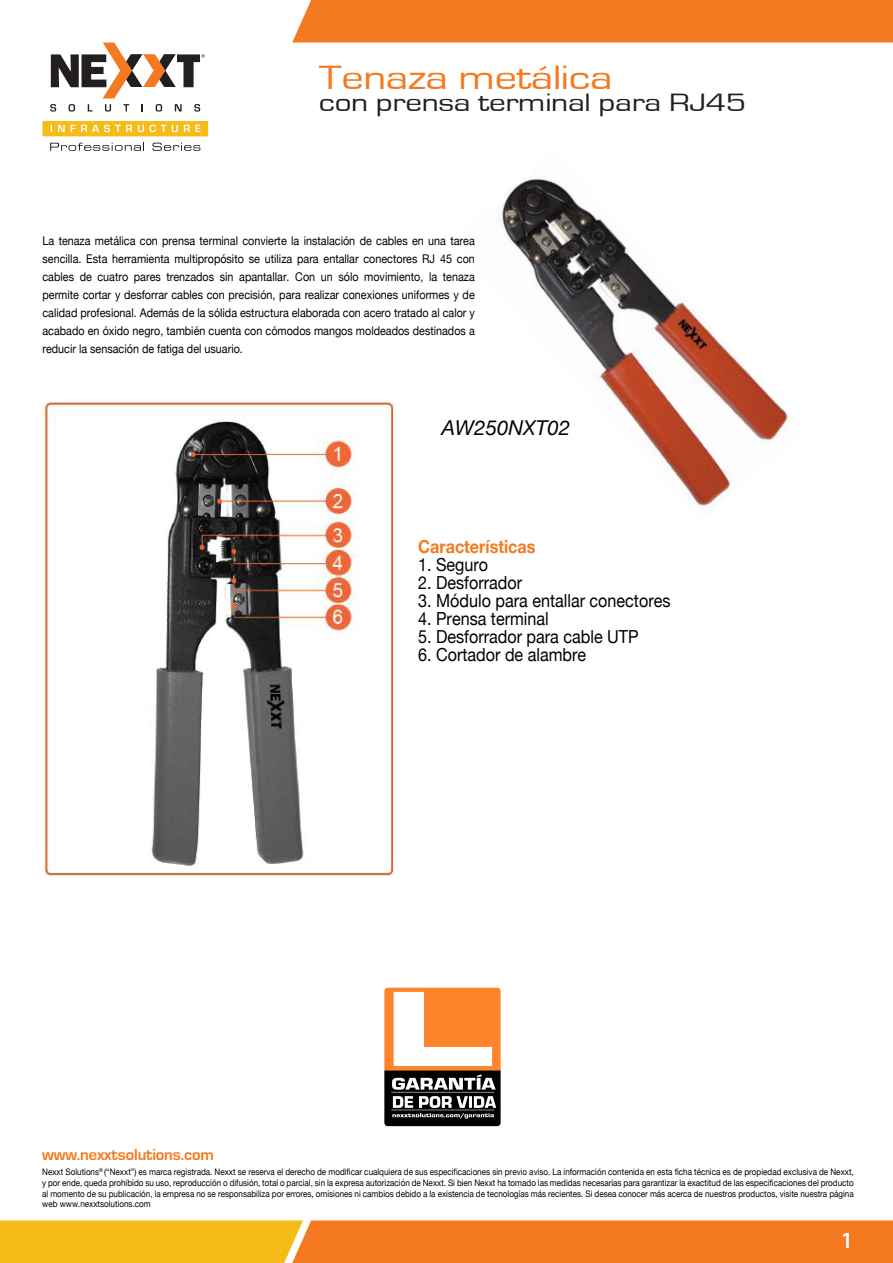
<style>
.page{position:relative;width:893px;height:1263px;background:#fff}
.page>*{position:absolute;margin:0;border:0;box-sizing:border-box;transform-origin:0 0}
.t1{font:34.65px "Eurostile T";letter-spacing:-.01em;color:#f47920;scale:1.29 1}
.t2{font:25.8px "Eurostile T";letter-spacing:-.01em;color:#231f20;scale:1.29 1}
.t3{font:600 23.25px "Myriad Pro";color:#fff}
.t4{font:italic 20.55px "Helvetica Neue";color:#000}
.t5{font:18px "Helvetica Neue";color:#000;scale:.9 1}
.t6{font:700 18px "Helvetica Neue";color:#f47920;scale:.9 1}
.t7{font:700 16.5px "Eurostile T";letter-spacing:-.01em;color:#f47920}
.t8{font:12px/18px "Helvetica Neue";color:#000;text-align:justify;scale:.9 1}
.t9{font:9px/10.8px "Helvetica Neue";color:#000;text-align:justify;scale:.9 1}
</style>
<div class="page">
<img style="left:501px;top:178px;width:290px;height:331px">
<svg style="left:784px;top:216px;width:7px;height:18px"></svg>
<svg style="left:50px;top:143px;width:94px;height:8px"></svg>
<svg style="left:152px;top:143px;width:48px;height:8px"></svg>
<svg style="left:50px;top:43px;width:155px;height:69px"></svg>
<svg style="left:42px;top:121px;width:166px;height:15px;background:#f6c435"></svg>
<svg style="left:0;top:1220px;width:893px;height:43px;background:#f49121"></svg>
<div style="left:292px;top:0;width:601px;height:43px;background:#f47920"></div>
<img style="left:43px;top:403px;width:351px;height:472px">
<img style="left:384px;top:987px;width:117px;height:140px">
<h1 class="t1" style="left:319px;top:59px;width:229px">Tenaza metálica</h1>
<h2 class="t2" style="left:319px;top:88px;width:333px">con prensa terminal para RJ45</h2>
<p class="t8" style="left:43px;top:231px;width:482px">La tenaza metálica con prensa terminal convierte la instalación de cables en una tarea sencilla. Esta herramienta multipropósito se utiliza para entallar conectores RJ 45 con cables de cuatro pares trenzados sin apantallar. Con un sólo movimiento, la tenaza permite cortar y desforrar cables con precisión, para realizar conexiones uniformes y de calidad profesional. Además de la sólida estructura elaborada con acero tratado al calor y acabado en óxido negro, también cuenta con cómodos mangos moldeados destinados a reducir la sensación de fatiga del usuario.</p>
<h3 class="t4" style="left:442px;top:416px;width:130px">AW250NXT02</h3>
<h3 class="t7" style="left:42px;top:1146px;width:173px">www.nexxtsolutions.com</h3>
<h3 class="t6" style="left:418px;top:535px;width:132px">Características</h3>
<h3 class="t5" style="left:418px;top:553px;width:79px">1. Seguro</h3>
<h3 class="t5" style="left:418px;top:571px;width:117px">2. Desforrador</h3>
<h3 class="t5" style="left:418px;top:589px;width:282px">3. Módulo para entallar conectores</h3>
<h3 class="t5" style="left:418px;top:607px;width:147px">4. Prensa terminal</h3>
<h3 class="t5" style="left:418px;top:625px;width:247px">5. Desforrador para cable UTP</h3>
<h3 class="t5" style="left:418px;top:643px;width:188px">6. Cortador de alambre</h3>
<p class="t9" style="left:42px;top:1166px;width:903px">Nexxt Solutions<sup>®</sup> (“Nexxt”) es marca registrada. Nexxt se reserva el derecho de modificar cualquiera de sus especificaciones sin previo aviso. La información contenida en esta ficha técnica es de propiedad exclusiva de Nexxt, y por ende, queda prohibido su uso, reproducción o difusión, total o parcial, sin la expresa autorización de Nexxt. Si bien Nexxt ha tomado las medidas necesarias para garantizar la exactitud de las especificaciones del producto al momento de su publicación, la empresa no se responsabiliza por errores, omisiones ni cambios debido a la existencia de tecnologías más recientes. Si desea conocer más acerca de nuestros productos, visite nuestra página web www.nexxtsolutions.com</p>
<h3 class="t3" style="left:841px;top:1226px;width:14px">1</h3>
</div>
